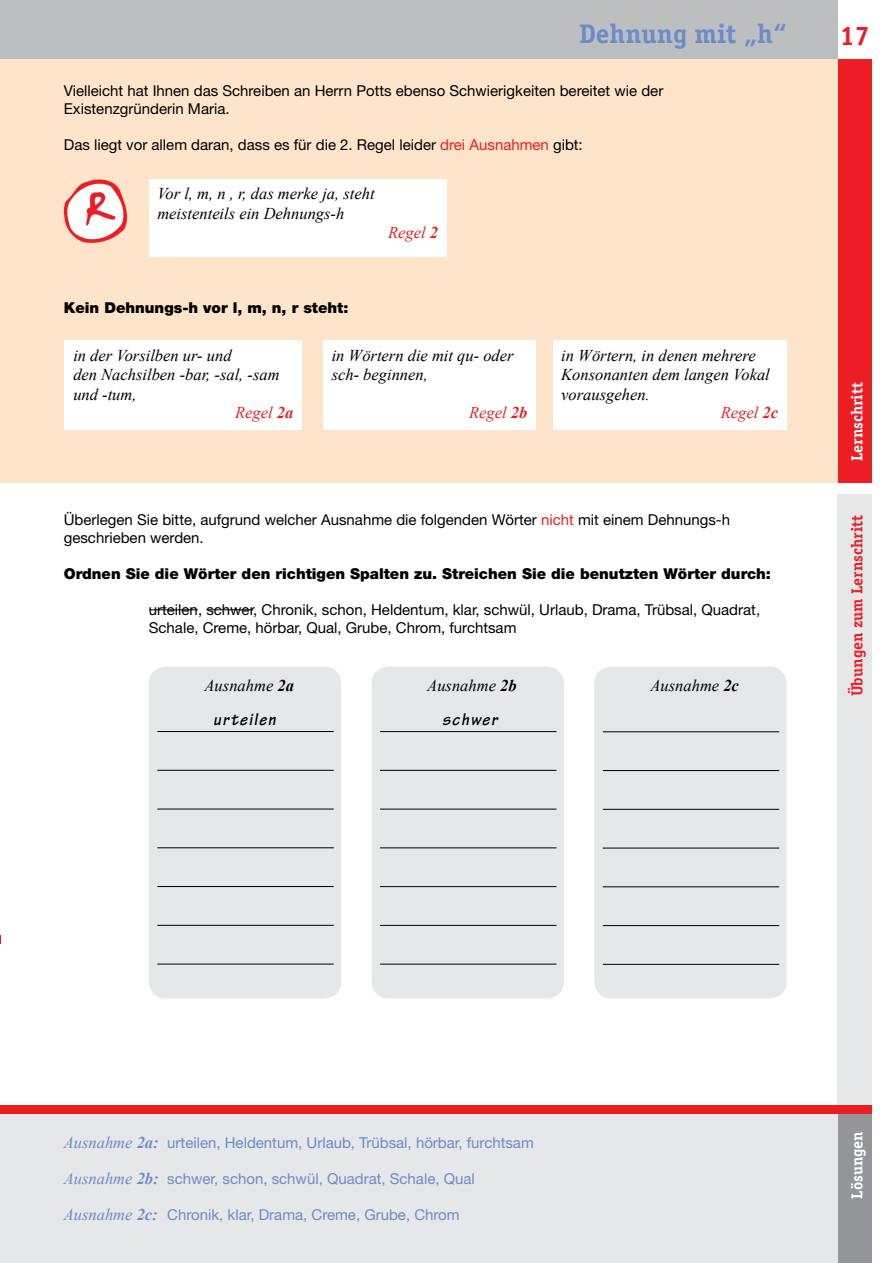
<style>
.page{position:relative;width:893px;height:1263px;background:#fff}
.page>*{position:absolute;margin:0;border:0;box-sizing:border-box;transform-origin:0 0}
.t1{font:700 27px "Officina Serif";color:#6c8cc7}
.t2{font:700 27px "Officina Serif";color:#ed1d24}
.t3{font:italic 700 18px "Tekton Pro";letter-spacing:.08em;color:#000}
.t4{font:italic 16.5px/19.5px "Times New Roman";color:#000}
.t5{font:italic 16.5px "Times New Roman";color:#ed1d24}
.t6{font:700 15.9px "Officina Serif";color:#ed1d24}
.t7{font:700 15.9px "Officina Serif";color:#fff}
.t8{font:15px/18px "Helvetica Neue";color:#000}
.t9{font:15px "Helvetica Neue";color:#6c8cc7}
.t10{font:900 15px "Helvetica Neue";color:#000}
.s1{color:#ed1d24}
.s2{font-weight:700}
.s3{font-family:"Times New Roman";font-style:italic;font-size:16.5px}
.s4{font-family:"Times New Roman";font-weight:700;font-style:italic;font-size:16.5px}
</style>
<div class="page">
<div style="left:838px;top:494px;width:34px;height:614px;background:#e6e7e8"></div>
<div style="left:0;top:0;width:838px;height:60px;background:#bcbec0"></div>
<div style="left:838px;top:60px;width:34px;height:423px;background:#ed1d24"></div>
<div style="left:0;top:60px;width:838px;height:423px;background:#fee4cb"></div>
<div style="left:838px;top:1110px;width:34px;height:153px;background:#939598"></div>
<div style="left:0;top:1110px;width:838px;height:153px;background:#e6e7e8"></div>
<div style="left:0;top:1106px;width:872px;height:8px;background:#ed1d24"></div>
<hr style="left:149px;top:609px;width:49px;height:1px;background:#000">
<hr style="left:206px;top:609px;width:47px;height:1px;background:#000">
<div style="left:149px;top:179px;width:297px;height:78px;background:#fff"></div>
<svg style="left:63px;top:179px;width:65px;height:64px"></svg>
<div style="left:149px;top:666px;width:192px;height:332px;background:#e6e7e8;border-radius:17px"></div>
<div style="left:372px;top:666px;width:192px;height:332px;background:#e6e7e8;border-radius:17px"></div>
<div style="left:594px;top:666px;width:193px;height:332px;background:#e6e7e8;border-radius:17px"></div>
<hr style="left:157px;top:731px;width:177px;height:1px;background:#000">
<hr style="left:157px;top:770px;width:177px;height:1px;background:#000">
<hr style="left:157px;top:808px;width:177px;height:1px;background:#000">
<hr style="left:157px;top:847px;width:177px;height:1px;background:#000">
<hr style="left:157px;top:886px;width:177px;height:1px;background:#000">
<hr style="left:157px;top:925px;width:177px;height:1px;background:#000">
<hr style="left:157px;top:963px;width:177px;height:1px;background:#000">
<hr style="left:380px;top:731px;width:176px;height:1px;background:#000">
<hr style="left:380px;top:770px;width:176px;height:1px;background:#000">
<hr style="left:380px;top:809px;width:176px;height:1px;background:#000">
<hr style="left:380px;top:847px;width:176px;height:1px;background:#000">
<hr style="left:380px;top:886px;width:176px;height:1px;background:#000">
<hr style="left:380px;top:925px;width:176px;height:1px;background:#000">
<hr style="left:380px;top:964px;width:176px;height:1px;background:#000">
<hr style="left:603px;top:731px;width:176px;height:1px;background:#000">
<hr style="left:603px;top:770px;width:176px;height:1px;background:#000">
<hr style="left:603px;top:809px;width:176px;height:1px;background:#000">
<hr style="left:603px;top:848px;width:176px;height:1px;background:#000">
<hr style="left:603px;top:886px;width:176px;height:1px;background:#000">
<hr style="left:603px;top:925px;width:176px;height:1px;background:#000">
<hr style="left:603px;top:964px;width:176px;height:1px;background:#000">
<div style="left:65px;top:341px;width:237px;height:89px;background:#fff"></div>
<div style="left:323px;top:341px;width:213px;height:89px;background:#fff"></div>
<div style="left:553px;top:341px;width:234px;height:89px;background:#fff"></div>
<h1 class="t1" style="left:579px;top:16px;width:209px">Dehnung mit „h“</h1>
<h1 class="t2" style="left:840px;top:19px;width:32px">17</h1>
<p class="t8" style="left:64px;top:81px;width:601px">Vielleicht hat Ihnen das Schreiben an Herrn Potts ebenso Schwierigkeiten bereitet wie der<br>Existenzgründerin Maria.</p>
<p class="t8" style="left:64px;top:135px;width:521px">Das liegt vor allem daran, dass es für die 2. Regel leider <span class="s1">drei Ausnahmen</span> gibt:</p>
<p class="t4" style="left:157px;top:184px;width:219px">Vor l, m, n , r, das merke ja, steht meistenteils ein Dehnungs-h</p>
<p class="t5" style="left:388px;top:222px;width:51px">Regel <span class="s2">2</span></p>
<p class="t10" style="left:64px;top:299px;width:286px">Kein Dehnungs-h vor l, m, n, r steht:</p>
<p class="t4" style="left:73px;top:345px;width:208px">in der Vorsilben ur- und<br>den Nachsilben -bar, -sal, -sam und -tum,</p>
<p class="t5" style="left:235px;top:401px;width:60px">Regel <span class="s2">2a</span></p>
<p class="t4" style="left:332px;top:345px;width:183px">in Wörtern die mit qu- oder sch- beginnen,</p>
<p class="t5" style="left:469px;top:401px;width:60px">Regel <span class="s2">2b</span></p>
<p class="t4" style="left:561px;top:345px;width:210px">in Wörtern, in denen mehrere<br>Konsonanten dem langen Vokal vorausgehen.</p>
<p class="t5" style="left:721px;top:401px;width:59px">Regel <span class="s2">2c</span></p>
<p class="t8" style="left:64px;top:510px;width:668px">Überlegen Sie bitte, aufgrund welcher Ausnahme die folgenden Wörter <span class="s1">nicht</span> mit einem Dehnungs-h geschrieben werden.</p>
<p class="t10" style="left:64px;top:564px;width:709px">Ordnen Sie die Wörter den richtigen Spalten zu. Streichen Sie die benutzten Wörter durch:</p>
<p class="t8" style="left:149px;top:600px;width:613px">urteilen, schwer, Chronik, schon, Heldentum, klar, schwül, Urlaub, Drama, Trübsal, Quadrat,<br>Schale, Creme, hörbar, Qual, Grube, Chrom, furchtsam</p>
<p class="t4" style="left:205px;top:675px;width:91px">Ausnahme <span class="s2">2a</span></p>
<p class="t4" style="left:427px;top:675px;width:91px">Ausnahme <span class="s2">2b</span></p>
<p class="t4" style="left:650px;top:676px;width:90px">Ausnahme <span class="s2">2c</span></p>
<p class="t3" style="left:213px;top:709px;width:64px">urteilen</p>
<p class="t3" style="left:442px;top:709px;width:57px">schwer</p>
<p class="t7" style="left:847px;top:461px;width:80px;rotate:-90deg">Lernschritt</p>
<p class="t6" style="left:847px;top:696px;width:183px;rotate:-90deg">Übungen zum Lernschritt</p>
<p class="t9" style="left:64px;top:1134px;width:472px"><span class="s3">Ausnahme</span> <span class="s4">2a:</span> urteilen, Heldentum, Urlaub, Trübsal, hörbar, furchtsam</p>
<p class="t9" style="left:64px;top:1170px;width:413px"><span class="s3">Ausnahme</span> <span class="s4">2b:</span> schwer, schon, schwül, Quadrat, Schale, Qual</p>
<p class="t9" style="left:64px;top:1206px;width:397px"><span class="s3">Ausnahme</span> <span class="s4">2c:</span> Chronik, klar, Drama, Creme, Grube, Chrom</p>
<p class="t7" style="left:847px;top:1199px;width:69px;rotate:-90deg">Lösungen</p>
</div>
